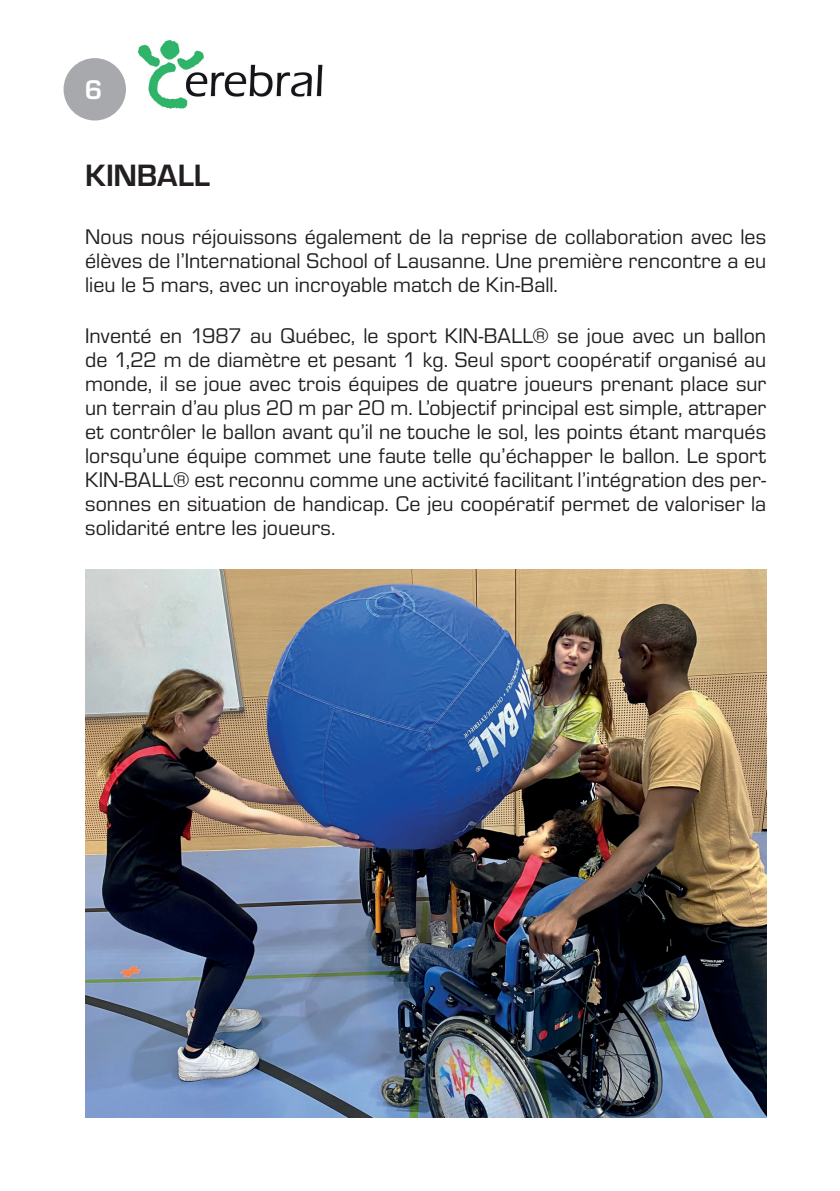
<style>
.page{position:relative;width:840px;height:1191px;background:#fff}
.page>*{position:absolute;margin:0;border:0;box-sizing:border-box;transform-origin:0 0}
.t1{font:700 32px "Eurostile";color:#231f20}
.t2{font:700 28px "Eurostile";color:#fff}
.t3{font:22px/24px "Eurostile";letter-spacing:.005em;color:#231f20;text-align:justify}
</style>
<div class="page">
<img style="left:85px;top:570px;width:680px;height:547px">
<div style="left:63px;top:58px;width:63px;height:62px;background:#a8a9ad;border-radius:50%"></div>
<img style="left:138px;top:41px;width:185px;height:68px">
<p class="t2" style="left:85px;top:69px;width:19px">6</p>
<h1 class="t1" style="left:85px;top:152px;width:126px">KINBALL</h1>
<p class="t3" style="left:85px;top:224px;width:682px">Nous nous réjouissons également de la reprise de collaboration avec les élèves de l’International School of Lausanne. Une première rencontre a eu lieu le 5 mars, avec un incroyable match de Kin-Ball.</p>
<p class="t3" style="left:85px;top:323px;width:682px">Inventé en 1987 au Québec, le sport KIN-BALL® se joue avec un ballon de 1,22 m de diamètre et pesant 1 kg. Seul sport coopératif organisé au monde, il se joue avec trois équipes de quatre joueurs prenant place sur un terrain d’au plus 20 m par 20 m. L’objectif principal est simple, attraper et contrôler le ballon avant qu’il ne touche le sol, les points étant marqués lorsqu’une équipe commet une faute telle qu’échapper le ballon. Le sport KIN-BALL® est reconnu comme une activité facilitant l’intégration des per&shy;sonnes en situation de handicap. Ce jeu coopératif permet de valoriser la solidarité entre les joueurs.</p>
</div>
